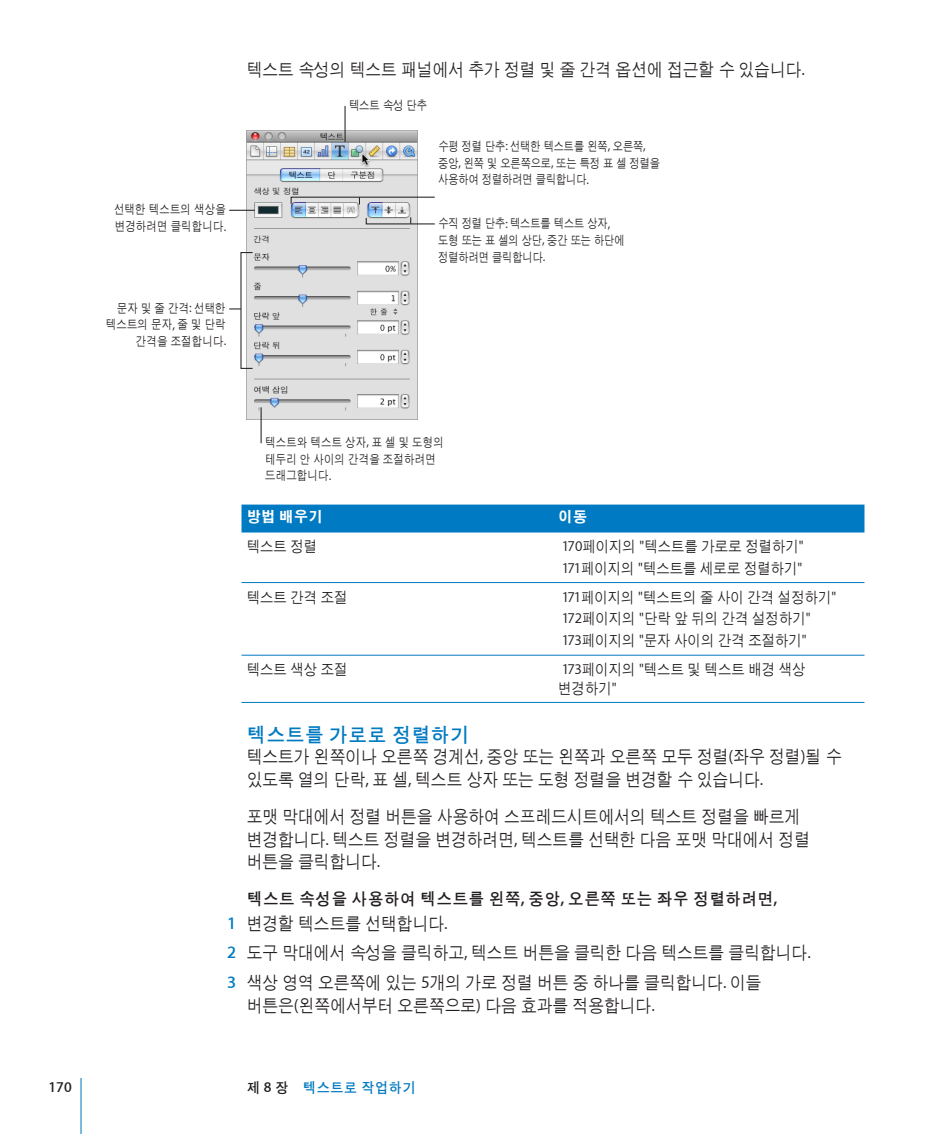
<style>
.page{position:relative;width:945px;height:1134px;background:#fff}
.page>*{position:absolute;margin:0;border:0;box-sizing:border-box;transform-origin:0 0}
.t1{font:21px "J Ctg T";color:#007ac2;scale:.92 1}
.BodyRegular{font:17.5px/22.8px "J Cmg J";color:#231f20;scale:.9 1}
.Task-N{font:17.5px/22.8px "J Cmg J";color:#231f20;scale:.9 1}
.BodyFirst{font:17.5px/22.8px "J Cmg J";color:#231f20;scale:.9 1}
.DisplaySentence{font:17.5px "J Ctg T";color:#231f20;scale:.92 1}
.xBody{font:14.88px/18.4px "J Cmg J";color:#231f20;scale:.9 1}
.yFooterLeft{font:14.88px "J Ctg T";color:#007ac2;scale:.92 1}
.xHead{font:14.88px "J Cbg K";color:#fff}
.yFooterLeft-2{font:600 14.88px "Myriad Set";color:#231f20}
.t2{font:12.25px/16.6px "J Cmg J";letter-spacing:-.005em;color:#231f20;scale:.83 1}
.t3{font:12.25px/16.6px "J Cmg J";letter-spacing:.02em;color:#231f20;scale:.85 1}
.t4{font:12.25px "J Cmg J";letter-spacing:-.005em;color:#231f20;scale:.85 1}
.s1{font-family:"Myriad Set Text"}
.s2{font-family:"Myriad Set Text";font-size:13.12px}
.s3{font-family:"Myriad Set";font-weight:600}
.s4{font-family:"Myriad Set";font-weight:600;color:#007ac2}
.s5{color:#231f20}
.s6{font-family:"Myriad Set";font-weight:600;color:#231f20}
</style>
<div class="page">
<hr style="left:80px;top:1078px;width:2px;height:56px;background:#007ac2">
<img style="left:247px;top:130px;width:170px;height:289px">
<svg style="left:290px;top:196px;width:145px;height:9px"></svg>
<svg style="left:365px;top:217px;width:70px;height:8px"></svg>
<hr style="left:261px;top:407px;width:1px;height:36px;background:#231f20">
<svg style="left:229px;top:210px;width:26px;height:1px"></svg>
<hr style="left:345px;top:106px;width:1px;height:36px;background:#231f20">
<div style="left:242px;top:505px;width:622px;height:28px;background:#007ac2"></div>
<hr style="left:242px;top:655px;width:311px;height:1px;background:#007ac2">
<hr style="left:553px;top:655px;width:311px;height:1px;background:#007ac2">
<hr style="left:242px;top:702px;width:311px;height:1px;background:#007ac2">
<hr style="left:553px;top:702px;width:311px;height:1px;background:#007ac2">
<hr style="left:242px;top:582px;width:311px;height:1px;background:#007ac2">
<hr style="left:553px;top:582px;width:311px;height:1px;background:#007ac2">
<p class="BodyRegular" style="left:247px;top:59px;width:622px">텍스트 속성의 텍스트 패널에서 추가 정렬 및 줄 간격 옵션에 접근할 수 있습니다<span class="s1">.</span></p>
<p class="t3" style="left:114px;top:201px;width:134px">선택한 텍스트의 색상을 변경하려면 클릭합니다<span class="s2">.</span></p>
<p class="t3" style="left:106px;top:300px;width:143px;text-align:right">문자 및 줄 간격<span class="s2">:</span> 선택한 텍스트의 문자<span class="s2">,</span> 줄 및 단락 간격을 조절합니다<span class="s2">.</span></p>
<p class="t4" style="left:349px;top:99px;width:93px">텍스트 속성 단추</p>
<p class="t2" style="left:438px;top:138px;width:269px">수평 정렬 단추<span class="s2">:</span> 선택한 텍스트를 왼쪽<span class="s2">,</span> 오른쪽<span class="s2">, </span>중앙<span class="s2">,</span> 왼쪽 및 오른쪽으로<span class="s2">,</span> 또는 특정 표 셀 정렬을 사용하여 정렬하려면 클릭합니다<span class="s2">.</span></p>
<p class="t2" style="left:438px;top:215px;width:226px">수직 정렬 단추<span class="s2">:</span> 텍스트를 텍스트 상자<span class="s2">, </span>도형 또는 표 셀의 상단<span class="s2">,</span> 중간 또는 하단에 정렬하려면 클릭합니다<span class="s2">.</span></p>
<p class="t3" style="left:265px;top:434px;width:212px">텍스트와 텍스트 상자<span class="s2">,</span> 표 셀 및 도형의 테두리 안 사이의 간격을 조절하려면 드래그합니다<span class="s2">.</span></p>
<p class="xHead" style="left:247px;top:509px;width:78px">방법 배우기</p>
<p class="xHead" style="left:558px;top:509px;width:31px">이동</p>
<p class="xBody" style="left:247px;top:537px;width:80px">텍스트 정렬</p>
<p class="xBody" style="left:562px;top:537px;width:270px"><span class="s1">170</span>페이지의 <span class="s1">"</span>텍스트를 가로로 정렬하기<span class="s1">"</span></p>
<p class="xBody" style="left:562px;top:559px;width:269px"><span class="s1">171</span>페이지의 <span class="s1">"</span>텍스트를 세로로 정렬하기<span class="s1">"</span></p>
<p class="xBody" style="left:247px;top:588px;width:114px">텍스트 간격 조절</p>
<p class="xBody" style="left:562px;top:588px;width:307px"><span class="s1">171</span>페이지의 <span class="s1">"</span>텍스트의 줄 사이 간격 설정하기<span class="s1">"</span></p>
<p class="xBody" style="left:562px;top:610px;width:278px"><span class="s1">172</span>페이지의 <span class="s1">"</span>단락 앞 뒤의 간격 설정하기<span class="s1">"</span></p>
<p class="xBody" style="left:562px;top:632px;width:274px"><span class="s1">173</span>페이지의 <span class="s1">"</span>문자 사이의 간격 조절하기<span class="s1">"</span></p>
<p class="xBody" style="left:247px;top:661px;width:114px">텍스트 색상 조절</p>
<p class="xBody" style="left:558px;top:661px;width:276px"><span class="s1">173</span>페이지의 <span class="s1">"</span>텍스트 및 텍스트 배경 색상 변경하기<span class="s1">"</span></p>
<h2 class="t1" style="left:247px;top:724px;width:243px">텍스트를 가로로 정렬하기</h2>
<p class="BodyFirst" style="left:247px;top:746px;width:662px">텍스트가 왼쪽이나 오른쪽 경계선<span class="s1">,</span> 중앙 또는 왼쪽과 오른쪽 모두 정렬<span class="s1">(</span>좌우 정렬<span class="s1">)</span>될 수 있도록 열의 단락<span class="s1">,</span> 표 셀<span class="s1">,</span> 텍스트 상자 또는 도형 정렬을 변경할 수 있습니다<span class="s1">.</span></p>
<p class="BodyRegular" style="left:247px;top:805px;width:627px">포맷 막대에서 정렬 버튼을 사용하여 스프레드시트에서의 텍스트 정렬을 빠르게 변경합니다<span class="s1">.</span> 텍스트 정렬을 변경하려면<span class="s1">,</span> 텍스트를 선택한 다음 포맷 막대에서 정렬 버튼을 클릭합니다<span class="s1">.</span></p>
<p class="DisplaySentence" style="left:247px;top:890px;width:578px">텍스트 속성을 사용하여 텍스트를 왼쪽<span class="s3">,</span> 중앙<span class="s3">,</span> 오른쪽 또는 좌우 정렬하려면<span class="s3">,</span></p>
<p class="Task-N" style="left:227px;top:912px;width:246px"><span class="s4">1</span> 변경할 텍스트를 선택합니다<span class="s1">.</span></p>
<p class="Task-N" style="left:227px;top:942px;width:650px"><span class="s4">2</span> 도구 막대에서 속성을 클릭하고<span class="s1">,</span> 텍스트 버튼을 클릭한 다음 텍스트를 클릭합니다<span class="s1">.</span></p>
<p class="Task-N" style="left:247px;top:972px;width:573px;text-indent:-20px"><span class="s4">3</span> 색상 영역 오른쪽에 있는 <span class="s1">5</span>개의 가로 정렬 버튼 중 하나를 클릭합니다<span class="s1">.</span> 이들 버튼은<span class="s1">(</span>왼쪽에서부터 오른쪽으로<span class="s1">)</span> 다음 효과를 적용합니다<span class="s1">.</span></p>
<p class="yFooterLeft-2" style="left:49px;top:1078px;width:25px">170</p>
<p class="yFooterLeft" style="left:247px;top:1080px;width:185px"><span class="s5">제</span> <span class="s6">8</span> <span class="s5">장</span> 텍스트로 작업하기</p>
</div>
